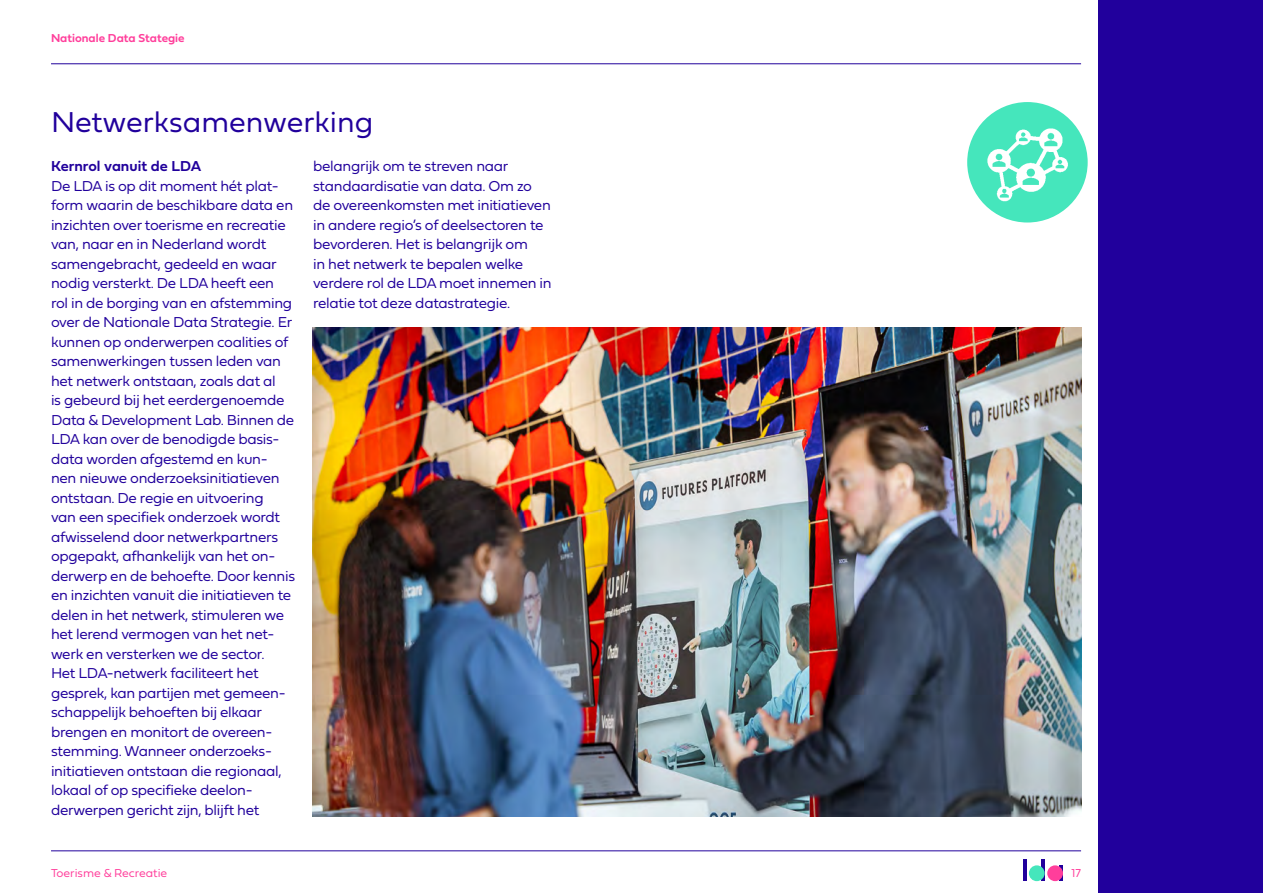
<style>
.page{position:relative;width:1263px;height:893px;background:#fff}
.page>*{position:absolute;margin:0;border:0;box-sizing:border-box;transform-origin:0 0}
.subkop{font:30px "Fieldwork Geo Light";color:#21009c}
.plat{font:15px/19.5px "Fieldwork Geo Light";letter-spacing:-.02em;color:#21009c}
.tussenkopje{font:15px "Fieldwork Geo Demibold";color:#21009c}
.t1{font:12px "Fieldwork Geo Demibold";color:#ff3e9b}
.t2{font:12px "Fieldwork Geo Light";color:#ff3e9b}
</style>
<div class="page">
<hr style="left:51px;top:63px;width:1030px;height:1px;background:#21009c">
<hr style="left:51px;top:850px;width:1030px;height:1px;background:#21009c">
<hr style="left:1023px;top:860px;width:3px;height:21px;background:#21009c">
<hr style="left:1041px;top:860px;width:4px;height:21px;background:#21009c">
<hr style="left:1059px;top:865px;width:4px;height:16px;background:#21009c">
<div style="left:1029px;top:865px;width:16px;height:16px;background:#45e6bc;border-radius:50%"></div>
<div style="left:1047px;top:865px;width:16px;height:16px;background:#ff3e9b;border-radius:50%"></div>
<div style="left:1098px;top:0;width:165px;height:893px;background:#21009c"></div>
<img style="left:313px;top:327px;width:768px;height:489px">
<div style="left:967px;top:102px;width:121px;height:121px;background:#45e6bc;border-radius:50%"></div>
<img style="left:982px;top:118px;width:90px;height:88px">
<p class="t1" style="left:51px;top:29px;width:135px">Nationale Data Stategie</p>
<p class="subkop" style="left:51px;top:98px;width:324px">Netwerksamenwerking</p>
<p class="tussenkopje" style="left:51px;top:154px;width:152px">Kernrol vanuit de LDA</p>
<p class="plat" style="left:51px;top:175px;width:246px">De LDA is op dit moment hét plat&shy;form waarin de beschikbare data en inzichten over toerisme en recreatie van, naar en in Nederland wordt samengebracht, gedeeld en waar nodig versterkt. De LDA heeft een<br>rol in de borging van en afstemming over de Nationale Data Strategie. Er kunnen op onderwerpen coalities of samenwerkingen tussen leden van het netwerk ontstaan, zoals dat al<br>is gebeurd bij het eerdergenoemde Data &amp; Development Lab. Binnen de LDA kan over de benodigde basis&shy;data worden afgestemd en kun&shy;nen nieuwe onderzoeksinitiatieven ontstaan. De regie en uitvoering<br>van een specifiek onderzoek wordt afwisselend door netwerkpartners opgepakt, afhankelijk van het on&shy;derwerp en de behoefte. Door kennis en inzichten vanuit die initiatieven te delen in het netwerk, stimuleren we het lerend vermogen van het net&shy;werk en versterken we de sector.<br>Het LDA-netwerk faciliteert het gesprek, kan partijen met gemeen&shy;schappelijk behoeften bij elkaar brengen en monitort de overeen&shy;stemming. Wanneer onderzoeks&shy;initiatieven ontstaan die regionaal, lokaal of op specifieke deelon&shy;derwerpen gericht zijn, blijft het</p>
<p class="plat" style="left:313px;top:156px;width:240px">belangrijk om te streven naar standaardisatie van data. Om zo de overeenkomsten met initiatieven in andere regio’s of deelsectoren te bevorderen. Het is belangrijk om<br>in het netwerk te bepalen welke verdere rol de LDA moet innemen in relatie tot deze datastrategie.</p>
<p class="t2" style="left:51px;top:863px;width:118px">Toerisme &amp; Recreatie</p>
<p class="t2" style="left:1071px;top:863px;width:11px">17</p>
</div>
